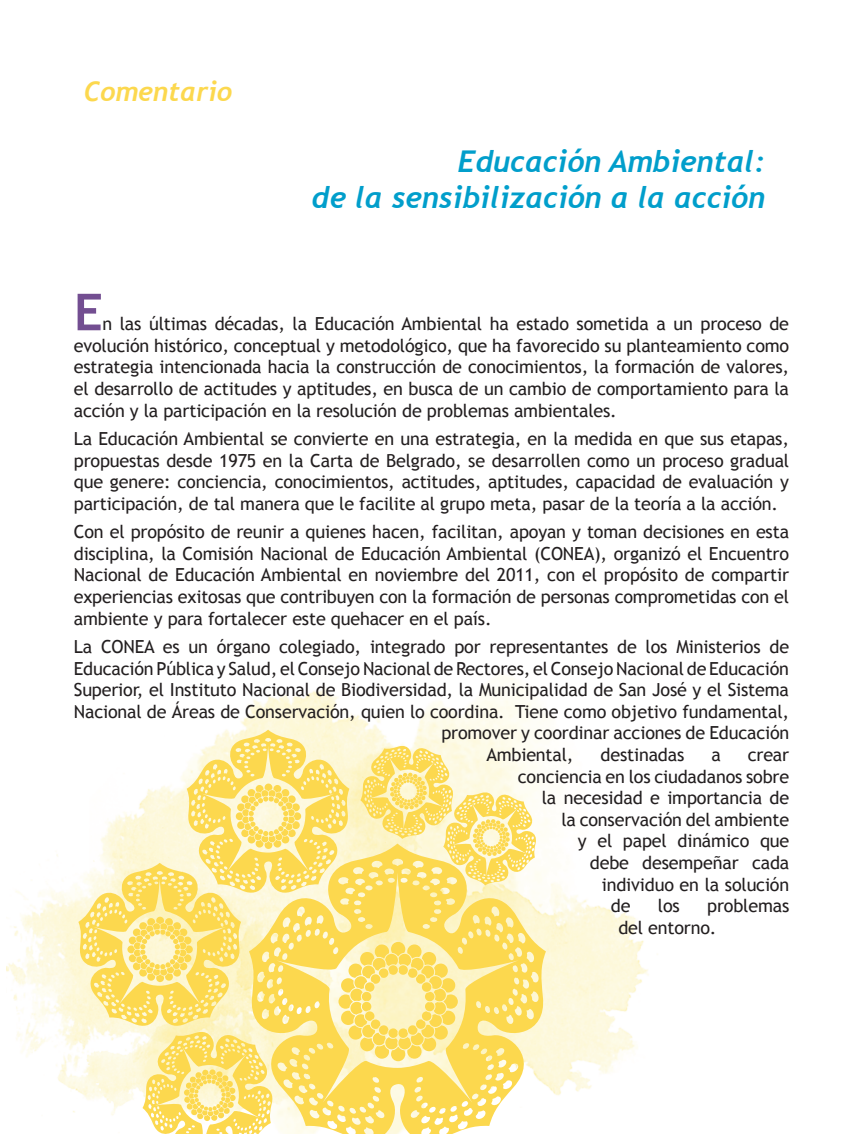
<style>
.page{position:relative;width:864px;height:1134px;background:#fff}
.page>*{position:absolute;margin:0;border:0;box-sizing:border-box;transform-origin:0 0}
.t1{font:700 51px "Trebuchet MS";color:#734e91}
.t2{font:italic 700 30px/36px "Trebuchet";color:#019ecb;text-align:right}
.t3{font:italic 700 27px "Trebuchet";color:#fcd84e}
.t4{font:18px/21.6px "Trebuchet MS";letter-spacing:-.01em;color:#231f20;text-align:justify}
</style>
<div class="page">
<img style="left:6px;top:675px;width:652px;height:438px">
<svg style="left:350px;top:844px;width:197px;height:290px;fill:#fcd84e"></svg>
<svg style="left:78px;top:730px;width:272px;height:404px"></svg>
<svg style="left:360px;top:743px;width:178px;height:142px"></svg>
<p class="t3" style="left:84px;top:75px;width:150px">Comentario</p>
<p class="t2" style="left:312px;top:144px;width:455px">Educación Ambiental:<br>de la sensibilización a la acción</p>
<p class="t1" style="left:74px;top:280px;width:31px">E</p>
<p class="t4" style="left:74px;top:313px;width:717px;text-indent:29px">n las últimas décadas, la Educación Ambiental ha estado sometida a un proceso de evolución histórico, conceptual y metodológico, que ha favorecido su planteamiento como estrategia intencionada hacia la construcción de conocimientos, la formación de valores, el desarrollo de actitudes y aptitudes, en busca de un cambio de comportamiento para la acción y la participación en la resolución de problemas ambientales.</p>
<p class="t4" style="left:74px;top:428px;width:717px">La Educación Ambiental se convierte en una estrategia, en la medida en que sus etapas, propuestas desde 1975 en la Carta de Belgrado, se desarrollen como un proceso gradual que genere: conciencia, conocimientos, actitudes, aptitudes, capacidad de evaluación y participación, de tal manera que le facilite al grupo meta, pasar de la teoría a la acción.</p>
<p class="t4" style="left:74px;top:521px;width:717px">Con el propósito de reunir a quienes hacen, facilitan, apoyan y toman decisiones en esta disciplina, la Comisión Nacional de Educación Ambiental (CONEA), organizó el Encuentro Nacional de Educación Ambiental en noviembre del 2011, con el propósito de compartir experiencias exitosas que contribuyen con la formación de personas comprometidas con el ambiente y para fortalecer este quehacer en el país.</p>
<p class="t4" style="left:74px;top:636px;width:717px">La CONEA es un órgano colegiado, integrado por representantes de los Ministerios de</p>
<p class="t4" style="left:74px;top:658px;width:717px">Educación Pública y Salud, el Consejo Nacional de Rectores, el Consejo Nacional de Educación</p>
<p class="t4" style="left:74px;top:679px;width:717px">Superior, el Instituto Nacional de Biodiversidad, la Municipalidad de San José y el Sistema</p>
<p class="t4" style="left:74px;top:701px;width:717px">Nacional de Áreas de Conservación, quien lo coordina. Tiene como objetivo fundamental,</p>
<p class="t4" style="left:441px;top:722px;width:349px">promover y coordinar acciones de Educación</p>
<p class="t4" style="left:486px;top:744px;width:89px">Ambiental,</p>
<p class="t4" style="left:601px;top:744px;width:85px">destinadas</p>
<p class="t4" style="left:711px;top:744px;width:11px">a</p>
<p class="t4" style="left:748px;top:744px;width:43px">crear</p>
<p class="t4" style="left:518px;top:766px;width:273px">conciencia en los ciudadanos sobre</p>
<p class="t4" style="left:542px;top:787px;width:249px">la necesidad e importancia de</p>
<p class="t4" style="left:561px;top:809px;width:229px">la conservación del ambiente</p>
<p class="t4" style="left:578px;top:830px;width:213px">y el papel dinámico que</p>
<p class="t4" style="left:590px;top:852px;width:201px">debe desempeñar cada</p>
<p class="t4" style="left:602px;top:874px;width:189px">individuo en la solución</p>
<p class="t4" style="left:611px;top:895px;width:21px">de</p>
<p class="t4" style="left:658px;top:895px;width:23px">los</p>
<p class="t4" style="left:618px;top:895px;width:173px;text-indent:89px">problemas del entorno.</p>
</div>
